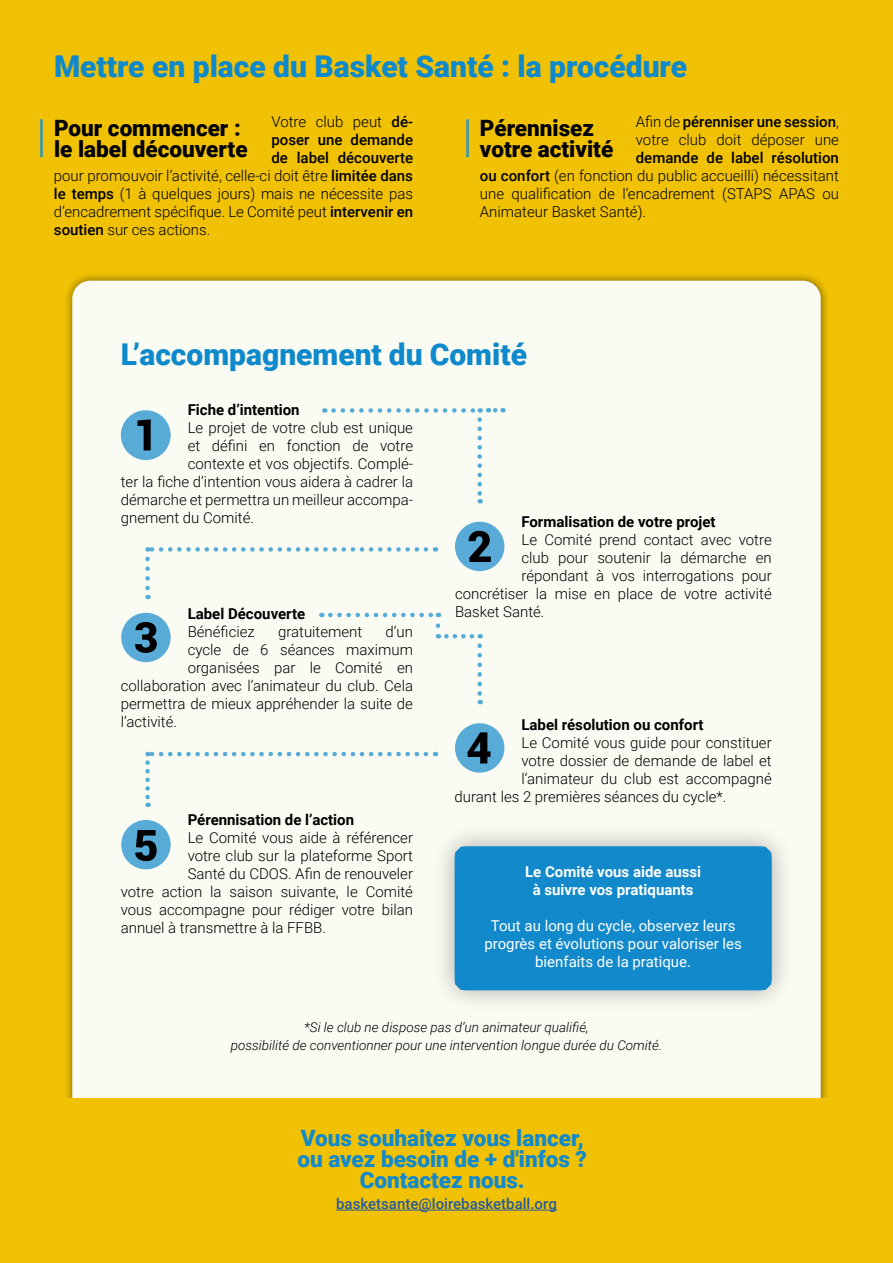
<style>
.page{position:relative;width:893px;height:1263px;background:#f0c104}
.page>*{position:absolute;margin:0;border:0;box-sizing:border-box;transform-origin:0 0}
.t1{font:900 30px "Roboto";color:#0e89cb}
.t2{font:900 22.5px/21px "Roboto";color:#1289ca;text-align:center}
.t3{font:900 22.5px/21px "Roboto";color:#000}
.t4{font:300 15px/18px "Roboto";color:#000}
.t5{font:700 15px "Roboto";color:#000}
.t6{font:15px/18px "Roboto";color:#fff;text-align:center}
.t7{font:700 15px/18px "Roboto";color:#fff;text-align:center}
.t8{font:500 15px "Roboto";color:#000}
.t9{font:500 15px "Roboto";color:#275b9b}
.t10{font:italic 300 13.5px/18px "Roboto";color:#000;text-align:center}
.s1{font-weight:500}
</style>
<div class="page">
<div style="left:63px;top:271px;width:767px;height:947px;background:#000;opacity:.5"></div>
<div style="left:72px;top:281px;width:749px;height:928px;background:#fafbf3;border-radius:18px"></div>
<div style="left:0;top:1098px;width:893px;height:165px;background:#f0c104"></div>
<svg style="left:333px;top:408px;width:148px;height:5px"></svg>
<svg style="left:477px;top:419px;width:5px;height:84px"></svg>
<svg style="left:148px;top:547px;width:278px;height:5px"></svg>
<svg style="left:145px;top:559px;width:5px;height:40px"></svg>
<svg style="left:148px;top:752px;width:278px;height:4px"></svg>
<svg style="left:145px;top:762px;width:5px;height:45px"></svg>
<svg style="left:330px;top:613px;width:109px;height:4px"></svg>
<svg style="left:436px;top:626px;width:4px;height:12px"></svg>
<svg style="left:446px;top:634px;width:35px;height:4px"></svg>
<svg style="left:477px;top:646px;width:5px;height:58px"></svg>
<svg style="left:488px;top:408px;width:7px;height:4px"></svg>
<div style="left:431px;top:822px;width:364px;height:192px;background:#000;opacity:.32"></div>
<div style="left:464px;top:855px;width:299px;height:126px;background:#1289ca;border-radius:2px"></div>
<div style="left:455px;top:846px;width:317px;height:144px;border:18px solid #1289ca;border-radius:2px"></div>
<div style="left:121px;top:410px;width:50px;height:50px;background:#58abd6;border-radius:50%"></div>
<svg style="left:137px;top:419px;width:14px;height:31px"></svg>
<div style="left:455px;top:522px;width:49px;height:49px;background:#58abd6;border-radius:50%"></div>
<svg style="left:469px;top:531px;width:22px;height:31px"></svg>
<div style="left:121px;top:613px;width:50px;height:49px;background:#58abd6;border-radius:50%"></div>
<svg style="left:135px;top:622px;width:22px;height:31px"></svg>
<div style="left:455px;top:723px;width:49px;height:50px;background:#58abd6;border-radius:50%"></div>
<svg style="left:467px;top:732px;width:23px;height:31px"></svg>
<div style="left:121px;top:820px;width:50px;height:49px;background:#58abd6;border-radius:50%"></div>
<svg style="left:135px;top:830px;width:22px;height:31px"></svg>
<hr style="left:40px;top:119px;width:3px;height:38px;background:#0f89cb">
<hr style="left:466px;top:119px;width:3px;height:38px;background:#0f89cb">
<hr style="left:336px;top:1210px;width:221px;height:1px;background:#275b9b">
<h1 class="t1" style="left:54px;top:45px;width:634px">Mettre en place du Basket Santé : la procédure</h1>
<p class="t4" style="left:636px;top:112px;width:205px">Afin de <span class="s1">pérenniser une session</span>, votre club doit déposer une</p>
<p class="t4" style="left:480px;top:148px;width:361px;text-align:justify;text-indent:156px"><span class="s1">demande de label résolution ou confort</span> (en fonction du public accueilli) nécessitant une qualification de l’encadrement (STAPS APAS ou Animateur Basket Santé).</p>
<p class="t4" style="left:271px;top:112px;width:143px">Votre club peut <span class="s1">dé-</span></p>
<p class="t8" style="left:271px;top:129px;width:143px">poser une demande</p>
<p class="t8" style="left:271px;top:147px;width:143px">de label découverte</p>
<p class="t4" style="left:54px;top:166px;width:361px">pour promouvoir l’activité, celle-ci doit être <span class="s1">limitée dans</span></p>
<p class="t4" style="left:54px;top:184px;width:361px"><span class="s1">le temps</span> (1 à quelques jours) mais ne nécessite pas</p>
<p class="t4" style="left:54px;top:202px;width:361px">d’encadrement spécifique. Le Comité peut <span class="s1">intervenir en</span></p>
<p class="t4" style="left:54px;top:220px;width:158px"><span class="s1">soutien</span> sur ces actions.</p>
<h2 class="t3" style="left:54px;top:117px;width:195px">Pour commencer : le label découverte</h2>
<h2 class="t3" style="left:480px;top:117px;width:135px">Pérennisez votre activité</h2>
<h1 class="t1" style="left:121px;top:333px;width:408px">L’accompagnement du Comité</h1>
<p class="t5" style="left:188px;top:399px;width:114px">Fiche d’intention</p>
<p class="t4" style="left:188px;top:418px;width:227px">Le projet de votre club est unique</p>
<p class="t4" style="left:188px;top:436px;width:227px">et défini en fonction de votre</p>
<p class="t4" style="left:188px;top:454px;width:227px">contexte et vos objectifs. Complé-</p>
<p class="t4" style="left:121px;top:472px;width:294px">ter la fiche d’intention vous aidera à cadrer la</p>
<p class="t4" style="left:121px;top:490px;width:294px">démarche et permettra un meilleur accompa-</p>
<p class="t4" style="left:121px;top:508px;width:135px">gnement du Comité.</p>
<p class="t5" style="left:521px;top:511px;width:196px">Formalisation de votre projet</p>
<p class="t4" style="left:521px;top:530px;width:252px">Le Comité prend contact avec votre</p>
<p class="t4" style="left:521px;top:548px;width:252px">club pour soutenir la démarche en</p>
<p class="t4" style="left:521px;top:566px;width:252px">répondant à vos interrogations pour</p>
<p class="t4" style="left:455px;top:584px;width:318px">concrétiser la mise en place de votre activité</p>
<p class="t4" style="left:455px;top:602px;width:91px">Basket Santé.</p>
<p class="t5" style="left:188px;top:603px;width:119px">Label Découverte</p>
<p class="t4" style="left:188px;top:622px;width:69px">Bénéficiez</p>
<p class="t4" style="left:278px;top:622px;width:86px">gratuitement</p>
<p class="t4" style="left:386px;top:622px;width:29px">d’un</p>
<p class="t4" style="left:188px;top:640px;width:227px">cycle de 6 séances maximum</p>
<p class="t4" style="left:188px;top:658px;width:227px">organisées par le Comité en</p>
<p class="t4" style="left:121px;top:676px;width:294px">collaboration avec l’animateur du club. Cela</p>
<p class="t4" style="left:121px;top:694px;width:294px">permettra de mieux appréhender la suite de</p>
<p class="t4" style="left:121px;top:712px;width:58px">l’activité.</p>
<p class="t5" style="left:521px;top:714px;width:184px">Label résolution ou confort</p>
<p class="t4" style="left:521px;top:733px;width:252px">Le Comité vous guide pour constituer</p>
<p class="t4" style="left:521px;top:751px;width:252px">votre dossier de demande de label et</p>
<p class="t4" style="left:521px;top:769px;width:252px">l’animateur du club est accompagné</p>
<p class="t4" style="left:455px;top:787px;width:273px">durant les 2 premières séances du cycle*.</p>
<p class="t5" style="left:188px;top:809px;width:168px">Pérennisation de l’action</p>
<p class="t4" style="left:188px;top:828px;width:227px">Le Comité vous aide à référencer</p>
<p class="t4" style="left:188px;top:846px;width:227px">votre club sur la plateforme Sport</p>
<p class="t4" style="left:188px;top:864px;width:227px">Santé du CDOS. Afin de renouveler</p>
<p class="t4" style="left:121px;top:882px;width:294px">votre action la saison suivante, le Comité</p>
<p class="t4" style="left:121px;top:900px;width:294px">vous accompagne pour rédiger votre bilan</p>
<p class="t4" style="left:121px;top:918px;width:207px">annuel à transmettre à la FFBB.</p>
<p class="t7" style="left:525px;top:862px;width:178px">Le Comité vous aide aussi à suivre vos pratiquants</p>
<p class="t6" style="left:484px;top:916px;width:259px">Tout au long du cycle, observez leurs progrès et évolutions pour valoriser les bienfaits de la pratique.</p>
<p class="t10" style="left:231px;top:1017px;width:433px">*Si le club ne dispose pas d’un animateur qualifié,<br>possibilité de conventionner pour une intervention longue durée du Comité.</p>
<h2 class="t2" style="left:297px;top:1127px;width:291px">Vous souhaitez vous lancer, ou avez besoin de + d'infos ?<br>Contactez nous.</h2>
<p class="t9" style="left:336px;top:1193px;width:222px">basketsante@loirebasketball.org</p>
</div>
